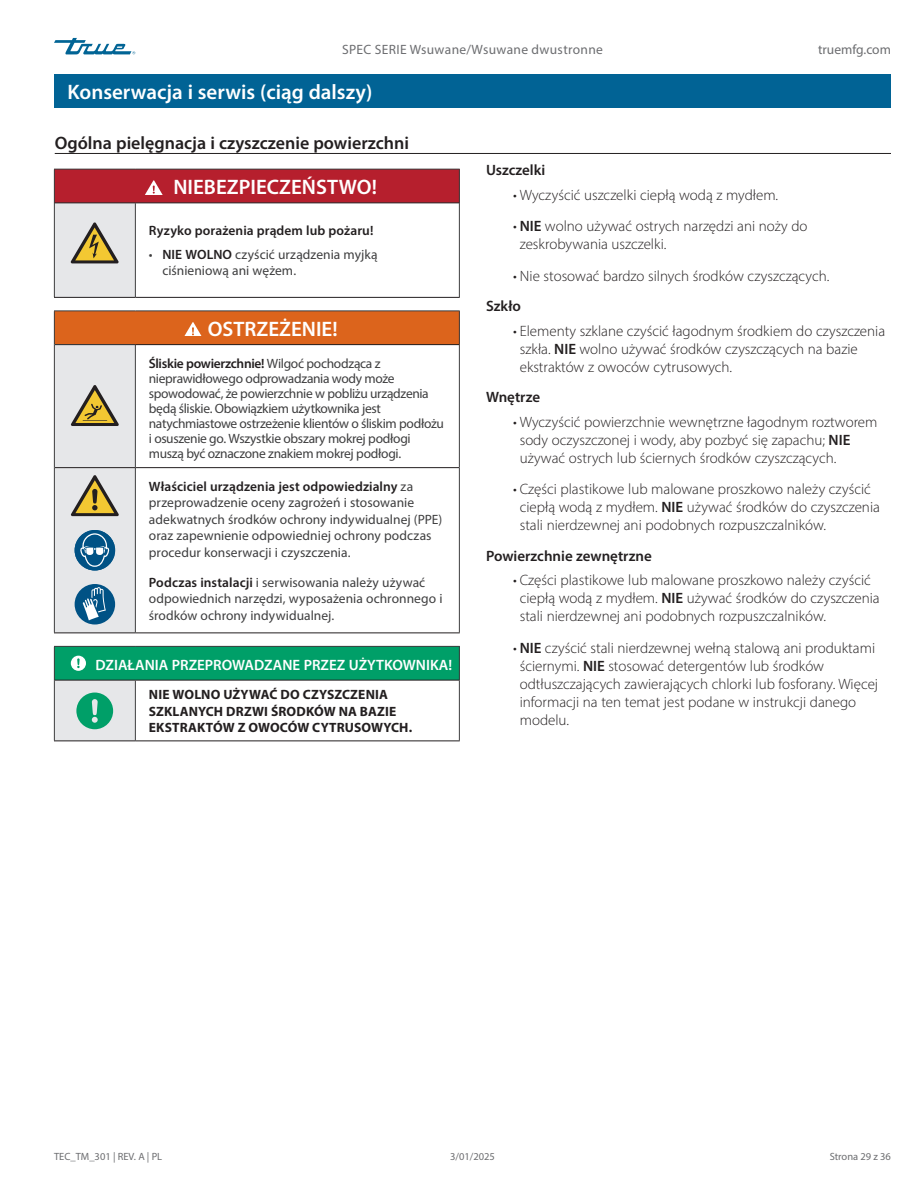
<style>
.page{position:relative;width:918px;height:1188px;background:#fff}
.page>*{position:absolute;margin:0;border:0;box-sizing:border-box;transform-origin:0 0}
.Title_bar_Page_header{font:600 21px "Myriad Pro";color:#fff}
.Table_title_bar{font:600 21px "Myriad Pro";color:#fff}
.Subhead_underscore_H1{font:600 18px "Myriad Pro";color:#231f20}
.t1{font:300 15px/18px "Myriad Pro";color:#231f20}
.Subhead_NO_underscore_H2{font:600 15px "Myriad Pro";color:#231f20}
.Table_title_bar-2{font:600 15px "Myriad Pro";color:#fff}
.Table_text{font:13.5px/16.5px "Myriad Pro";color:#3e3e3f}
.Table_text-2{font:13.5px/15px "Myriad Pro";letter-spacing:-.025em;color:#3e3e3f}
.Table_text-3{font:700 13.5px/16.5px "Myriad Pro";letter-spacing:.01em;color:#231f20}
.t2{font:13.5px "Myriad Pro";letter-spacing:.025em;color:#6c6d70}
.Table_text-4{font:600 13.5px "Myriad Pro";letter-spacing:.005em;color:#231f20}
.t3{font:13.5px "Myriad Pro";color:#6c6d70}
.t4{font:10.5px "Myriad Pro";color:#6c6d70}
.s1{font-weight:600;color:#231f20}
.s2{font-weight:600}
</style>
<div class="page">
<svg style="left:54px;top:38px;width:81px;height:16px"></svg>
<div style="left:54px;top:74px;width:837px;height:34px;background:#016395"></div>
<hr style="left:55px;top:153px;width:836px;height:1px;background:#231f20">
<div style="left:54px;top:169px;width:405px;height:34px;background:#b61f2d"></div>
<svg style="left:135px;top:203px;width:324px;height:538px"></svg>
<div style="left:54px;top:311px;width:405px;height:34px;background:#dc641c"></div>
<div style="left:54px;top:646px;width:405px;height:34px;background:#009f68"></div>
<hr style="left:54px;top:169px;width:81px;height:1px;background:#3e3e3f">
<hr style="left:54px;top:170px;width:1px;height:33px;background:#3e3e3f">
<hr style="left:135px;top:169px;width:325px;height:1px;background:#3e3e3f">
<hr style="left:459px;top:170px;width:1px;height:33px;background:#3e3e3f">
<hr style="left:135px;top:203px;width:1px;height:94px;background:#3e3e3f">
<hr style="left:459px;top:203px;width:1px;height:94px;background:#3e3e3f">
<hr style="left:135px;top:310px;width:325px;height:1px;background:#3e3e3f">
<hr style="left:459px;top:311px;width:1px;height:34px;background:#3e3e3f">
<hr style="left:135px;top:345px;width:1px;height:122px;background:#3e3e3f">
<hr style="left:459px;top:345px;width:1px;height:123px;background:#3e3e3f">
<hr style="left:135px;top:468px;width:1px;height:165px;background:#3e3e3f">
<hr style="left:459px;top:468px;width:1px;height:165px;background:#3e3e3f">
<hr style="left:135px;top:646px;width:325px;height:1px;background:#3e3e3f">
<hr style="left:459px;top:647px;width:1px;height:33px;background:#3e3e3f">
<hr style="left:135px;top:681px;width:1px;height:60px;background:#3e3e3f">
<hr style="left:459px;top:680px;width:1px;height:61px;background:#3e3e3f">
<hr style="left:135px;top:297px;width:325px;height:1px;background:#231f20">
<hr style="left:135px;top:467px;width:324px;height:1px;background:#231f20">
<hr style="left:135px;top:633px;width:325px;height:1px;background:#231f20">
<hr style="left:54px;top:741px;width:81px;height:1px;background:#231f20">
<hr style="left:135px;top:741px;width:325px;height:1px;background:#231f20">
<hr style="left:55px;top:202px;width:80px;height:1px;background:#231f20">
<hr style="left:135px;top:202px;width:324px;height:1px;background:#231f20">
<hr style="left:135px;top:680px;width:324px;height:1px;background:#231f20">
<hr style="left:135px;top:344px;width:324px;height:1px;background:#231f20">
<svg style="left:145px;top:180px;width:17px;height:14px"></svg>
<svg style="left:184px;top:322px;width:18px;height:14px"></svg>
<svg style="left:54px;top:203px;width:81px;height:538px"></svg>
<p class="t2" style="left:342px;top:42px;width:262px">SPEC SERIE Wsuwane/Wsuwane dwustronne</p>
<p class="Title_bar_Page_header" style="left:68px;top:79px;width:306px">Konserwacja i serwis (ciąg dalszy)</p>
<p class="Subhead_underscore_H1" style="left:55px;top:131px;width:356px">Ogólna pielęgnacja i czyszczenie powierzchni</p>
<p class="t3" style="left:818px;top:42px;width:74px">truemfg.com</p>
<p class="Table_title_bar" style="left:173px;top:174px;width:205px">NIEBEZPIECZEŃSTWO!</p>
<p class="Table_text-4" style="left:149px;top:222px;width:226px">Ryzyko porażenia prądem lub pożaru!</p>
<p class="Table_text" style="left:162px;top:246px;width:217px;text-indent:-14px">• <span class="s1">NIE WOLNO</span> czyścić urządzenia myjką ciśnieniową ani wężem.</p>
<p class="Table_title_bar" style="left:208px;top:315px;width:131px">OSTRZEŻENIE!</p>
<p class="Table_text-2" style="left:149px;top:356px;width:297px"><span class="s1">Śliskie powierzchnie!</span> Wilgoć pochodząca z nieprawidłowego odprowadzania wody może spowodować, że powierzchnie w pobliżu urządzenia będą śliskie. Obowiązkiem użytkownika jest natychmiastowe ostrzeżenie klientów o śliskim podłożu i osuszenie go. Wszystkie obszary mokrej podłogi muszą być oznaczone znakiem mokrej podłogi.</p>
<p class="Table_text" style="left:149px;top:478px;width:295px"><span class="s1">Właściciel urządzenia jest odpowiedzialny</span> za przeprowadzenie oceny zagrożeń i stosowanie adekwatnych środków ochrony indywidualnej (PPE) oraz zapewnienie odpowiedniej ochrony podczas procedur konserwacji i czyszczenia.</p>
<p class="Table_text" style="left:149px;top:574px;width:295px"><span class="s1">Podczas instalacji</span> i serwisowania należy używać odpowiednich narzędzi, wyposażenia ochronnego i środków ochrony indywidualnej.</p>
<p class="Table_title_bar-2" style="left:95px;top:656px;width:358px">DZIAŁANIA PRZEPROWADZANE PRZEZ UŻYTKOWNIKA!</p>
<p class="Table_text-3" style="left:149px;top:686px;width:265px">NIE WOLNO UŻYWAĆ DO CZYSZCZENIA<br>SZKLANYCH DRZWI ŚRODKÓW NA BAZIE<br>EKSTRAKTÓW Z OWOCÓW CYTRUSOWYCH.</p>
<p class="Subhead_NO_underscore_H2" style="left:486px;top:161px;width:61px">Uszczelki</p>
<p class="t1" style="left:513px;top:186px;width:267px">• Wyczyścić uszczelki ciepłą wodą z mydłem.</p>
<p class="t1" style="left:520px;top:217px;width:289px;text-indent:-7px">• <span class="s2">NIE</span> wolno używać ostrych narzędzi ani noży do zeskrobywania uszczelki.</p>
<p class="t1" style="left:513px;top:266px;width:318px">• Nie stosować bardzo silnych środków czyszczących.</p>
<p class="Subhead_NO_underscore_H2" style="left:486px;top:296px;width:36px">Szkło</p>
<p class="t1" style="left:520px;top:322px;width:367px;text-indent:-7px">• Elementy szklane czyścić łagodnym środkiem do czyszczenia szkła. <span class="s2">NIE</span> wolno używać środków czyszczących na bazie ekstraktów z owoców cytrusowych.</p>
<p class="Subhead_NO_underscore_H2" style="left:486px;top:388px;width:56px">Wnętrze</p>
<p class="t1" style="left:520px;top:413px;width:359px;text-indent:-7px">• Wyczyścić powierzchnie wewnętrzne łagodnym roztworem sody oczyszczonej i wody, aby pozbyć się zapachu; <span class="s2">NIE </span>używać ostrych lub ściernych środków czyszczących.</p>
<p class="t1" style="left:520px;top:480px;width:362px;text-indent:-7px">• Części plastikowe lub malowane proszkowo należy czyścić ciepłą wodą z mydłem. <span class="s2">NIE</span> używać środków do czyszczenia stali nierdzewnej ani podobnych rozpuszczalników.</p>
<p class="Subhead_NO_underscore_H2" style="left:486px;top:546px;width:167px">Powierzchnie zewnętrzne</p>
<p class="t1" style="left:520px;top:571px;width:362px;text-indent:-7px">• Części plastikowe lub malowane proszkowo należy czyścić ciepłą wodą z mydłem. <span class="s2">NIE</span> używać środków do czyszczenia stali nierdzewnej ani podobnych rozpuszczalników.</p>
<p class="t1" style="left:520px;top:638px;width:360px;text-indent:-7px">• <span class="s2">NIE</span> czyścić stali nierdzewnej wełną stalową ani produktami ściernymi. <span class="s2">NIE</span> stosować detergentów lub środków odtłuszczających zawierających chlorki lub fosforany. Więcej informacji na ten temat jest podane w instrukcji danego modelu.</p>
<p class="t4" style="left:54px;top:1150px;width:110px">TEC_TM_301 | REV. A | PL</p>
<p class="t4" style="left:450px;top:1150px;width:46px">3/01/2025</p>
<p class="t4" style="left:830px;top:1150px;width:63px">Strona 29 z 36</p>
</div>
